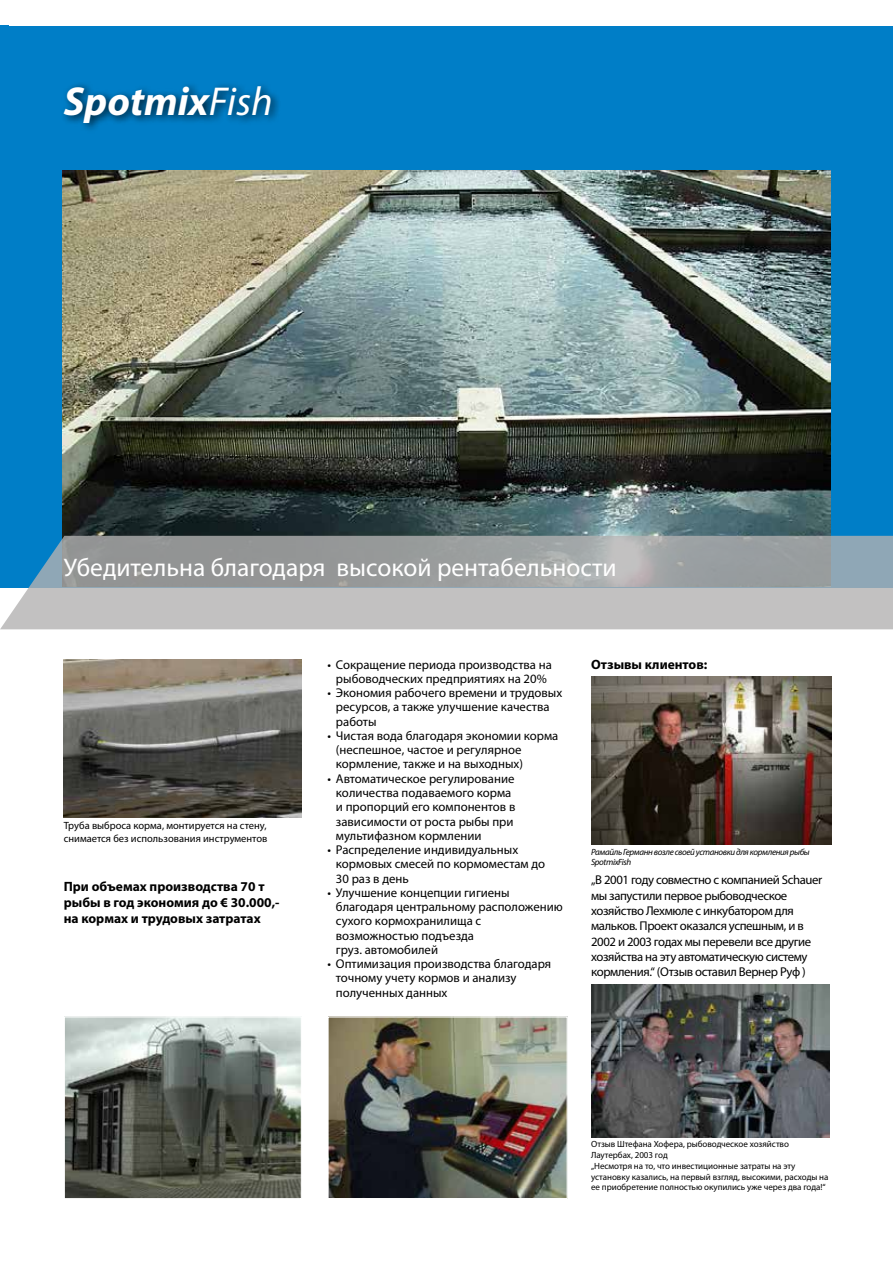
<style>
.page{position:relative;width:893px;height:1263px;background:#fff}
.page>*{position:absolute;margin:0;border:0;box-sizing:border-box;transform-origin:0 0}
.t1{font:italic 700 40.5px "Myriad Pro";color:#fff}
.t2{font:25.5px "Myriad Pro";color:#fff}
.t3{font:700 13.5px/16.2px "Myriad Pro";color:#000}
.t4{font:12.75px/14.2px "Myriad Pro";color:#000}
.t5{font:12.75px/15.3px "Myriad Pro";letter-spacing:-.03em;color:#000}
.t6{font:10.5px/13.5px "Myriad Pro";color:#000}
.t7{font:9px/10.8px "Myriad Pro";letter-spacing:-.005em;color:#000}
.t8{font:italic 9px/10.8px "Myriad Pro";letter-spacing:-.04em;color:#000}
.s1{font-weight:400}
</style>
<div class="page">
<div style="left:0;top:26px;width:893px;height:562px;background:#007ec7"></div>
<img style="left:63px;top:170px;width:767px;height:366px">
<svg style="left:0;top:536px;width:893px;height:93px;background:#a7adb0"></svg>
<div style="left:60px;top:82px;width:222px;height:52px;background:#000;opacity:.75"></div>
<img style="left:64px;top:659px;width:237px;height:159px">
<img style="left:66px;top:1018px;width:234px;height:179px">
<div style="left:64px;top:1016px;width:238px;height:183px;border:1px solid #fff"></div>
<img style="left:329px;top:1018px;width:237px;height:179px">
<div style="left:327px;top:1016px;width:241px;height:183px;border:1px solid #fff"></div>
<img style="left:591px;top:676px;width:240px;height:168px">
<img style="left:591px;top:985px;width:238px;height:152px">
<h1 class="t1" style="left:64px;top:75px;width:211px">Spotmix<span class="s1">Fish</span></h1>
<h2 class="t2" style="left:64px;top:552px;width:554px">Убедительна благодаря высокой рентабельности</h2>
<p class="t6" style="left:64px;top:818px;width:205px">Труба выброса корма, монтируется на стену, снимается без использования инструментов</p>
<p class="t3" style="left:64px;top:877px;width:217px">При объемах производства 70 т рыбы в год экономия до € 30.000,- на кормах и трудовых затратах</p>
<p class="t4" style="left:327px;top:657px;width:226px;text-align:center">• Сокращение периода производства на рыбоводческих предприятиях на 20%</p>
<p class="t4" style="left:336px;top:686px;width:228px;text-indent:-9px">• Экономия рабочего времени и трудовых ресурсов, а также улучшение качества работы</p>
<p class="t4" style="left:336px;top:728px;width:224px;text-indent:-9px">• Чистая вода благодаря экономии корма (неспешное, частое и регулярное кормление, также и на выходных)</p>
<p class="t4" style="left:336px;top:771px;width:181px;text-indent:-9px">• Автоматическое регулирование количества подаваемого корма и пропорций его компонентов в зависимости от роста рыбы при мультифазном кормлении</p>
<p class="t4" style="left:336px;top:842px;width:211px;text-indent:-9px">• Распределение индивидуальных кормовых смесей по кормоместам до<br>30 раз в день</p>
<p class="t4" style="left:336px;top:885px;width:228px;text-indent:-9px">• Улучшение концепции гигиены благодаря центральному расположению сухого кормохранилища с возможностью подъезда<br>груз. автомобилей</p>
<p class="t4" style="left:336px;top:956px;width:217px;text-indent:-9px">• Оптимизация производства благодаря точному учету кормов и анализу полученных данных</p>
<p class="t3" style="left:591px;top:656px;width:118px">Отзывы клиентов:</p>
<p class="t8" style="left:591px;top:846px;width:220px">Рамайль Германн возле своей установки для кормления рыбы<br>SpotmixFish</p>
<p class="t5" style="left:591px;top:872px;width:233px">„В 2001 году совместно с компанией Schauer мы запустили первое рыбоводческое хозяйство Лехмюле с инкубатором для мальков. Проект оказался успешным, и в 2002 и 2003 годах мы перевели все другие хозяйства на эту автоматическую систему кормления.“ (Отзыв оставил Вернер Руф )</p>
<p class="t7" style="left:591px;top:1139px;width:239px">Отзыв Штефана Хофера, рыбоводческое хозяйство Лаутербах, 2003 год<br>„Несмотря на то, что инвестиционные затраты на эту установку казались, на первый взгляд, высокими, расходы на ее приобретение полностью окупились уже через два года!“</p>
</div>
